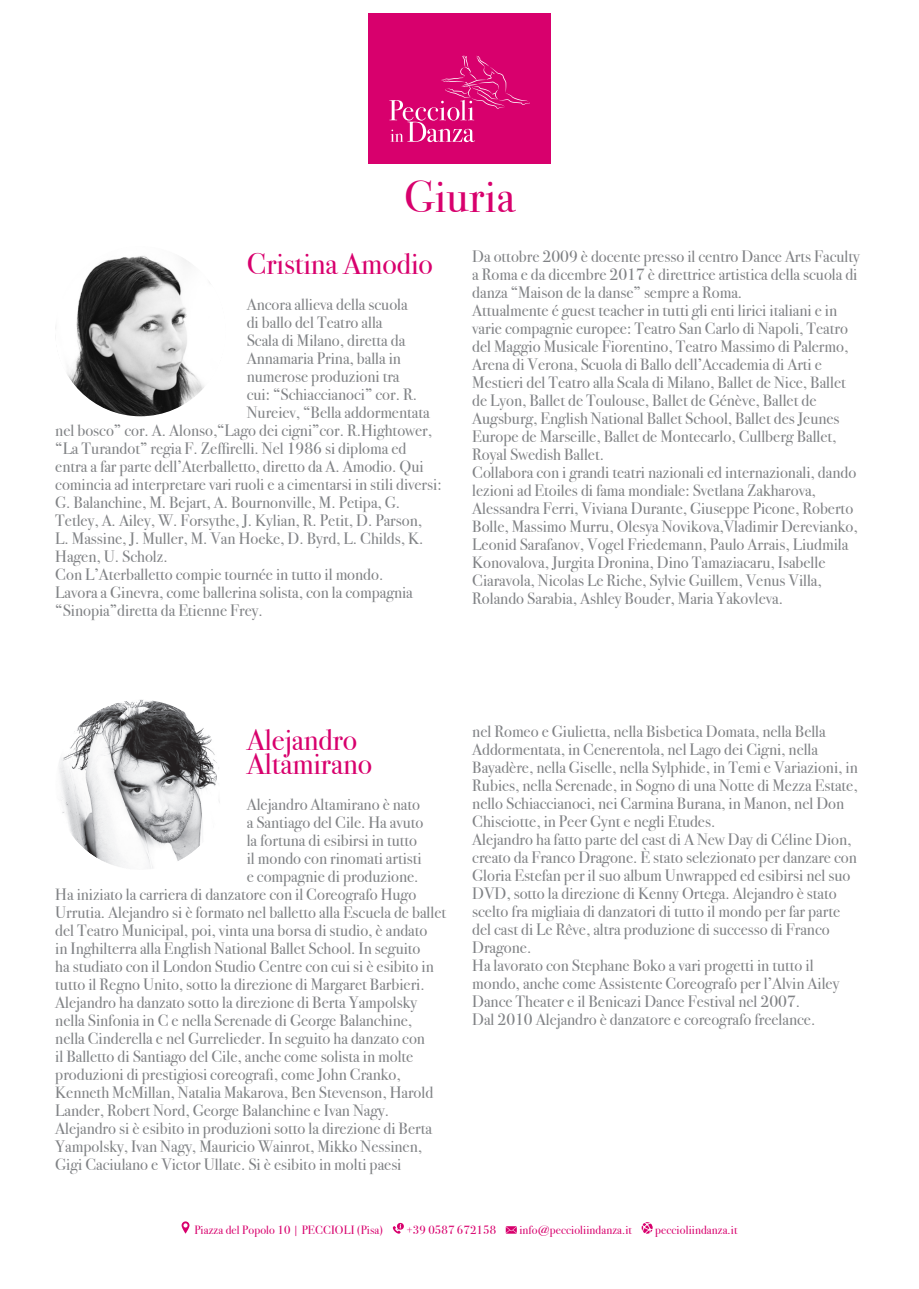
<style>
.page{position:relative;width:919px;height:1289px;background:#fff}
.page>*{position:absolute;margin:0;border:0;box-sizing:border-box;transform-origin:0 0}
.t1{font:45px "Bodoni Svty Two ITCTT";letter-spacing:.01em;color:#d8006d}
.t2{font:30px/24px "Bodoni Svty Two ITCTT";color:#d8006d}
.t3{font:16.5px/18px "Bodoni Svty Two ITCTT";color:#808285}
.t4{font:12px "Bodoni Svty Two ITCTT";letter-spacing:.01em;color:#d8006d}
</style>
<div class="page">
<div style="left:368px;top:13px;width:183px;height:150px;background:#d8006d"></div>
<svg style="left:181px;top:1221px;width:8px;height:12px"></svg>
<svg style="left:393px;top:1222px;width:11px;height:11px"></svg>
<svg style="left:505px;top:1226px;width:12px;height:7px"></svg>
<svg style="left:641px;top:1222px;width:11px;height:11px"></svg>
<svg style="left:389px;top:55px;width:140px;height:87px"></svg>
<img style="left:55px;top:699px;width:170px;height:171px;border-radius:85px">
<img style="left:55px;top:246px;width:170px;height:170px;border-radius:85px">
<p class="t1" style="left:404px;top:160px;width:112px">Giuria</p>
<p class="t2" style="left:247px;top:249px;width:188px">Cristina Amodio</p>
<p class="t3" style="left:247px;top:294px;width:162px">Ancora allieva della scuola</p>
<p class="t3" style="left:247px;top:312px;width:137px">di ballo del Teatro alla</p>
<p class="t3" style="left:247px;top:330px;width:160px">Scala di Milano, diretta da</p>
<p class="t3" style="left:247px;top:348px;width:156px">Annamaria Prina, balla in</p>
<p class="t3" style="left:247px;top:366px;width:154px">numerose produzioni tra</p>
<p class="t3" style="left:247px;top:384px;width:172px">cui: “Schiaccianoci” cor. R.</p>
<p class="t3" style="left:247px;top:402px;width:184px">Nureiev, “Bella addormentata</p>
<p class="t3" style="left:55px;top:420px;width:378px">nel bosco” cor. A. Alonso,“Lago dei cigni”cor. R.Hightower,</p>
<p class="t3" style="left:55px;top:438px;width:352px">“La Turandot” regia F. Zeffirelli. Nel 1986 si diploma ed</p>
<p class="t3" style="left:55px;top:456px;width:370px">entra a far parte dell’Aterballetto, diretto da A. Amodio. Qui</p>
<p class="t3" style="left:55px;top:474px;width:388px">comincia ad interpretare vari ruoli e a cimentarsi in stili diversi:</p>
<p class="t3" style="left:55px;top:492px;width:346px">G. Balanchine, M. Bejart, A. Bournonville, M. Petipa, G.</p>
<p class="t3" style="left:55px;top:510px;width:368px">Tetley, A. Ailey, W. Forsythe, J. Kylian, R. Petit, D. Parson,</p>
<p class="t3" style="left:55px;top:528px;width:369px">L. Massine, J. Muller, M. Van Hoeke, D. Byrd, L. Childs, K.</p>
<p class="t3" style="left:55px;top:546px;width:114px">Hagen, U. Scholz.</p>
<p class="t3" style="left:55px;top:564px;width:329px">Con L’Aterballetto compie tournée in tutto il mondo.</p>
<p class="t3" style="left:55px;top:582px;width:359px">Lavora a Ginevra, come ballerina solista, con la compagnia “Sinopia”diretta da Etienne Frey.</p>
<p class="t3" style="left:472px;top:245px;width:389px">Da ottobre 2009 è docente presso il centro Dance Arts Faculty a Roma e da dicembre 2017 è direttrice artistica della scuola di danza “Maison de la danse” sempre a Roma.</p>
<p class="t3" style="left:472px;top:299px;width:377px">Attualmente é guest teacher in tutti gli enti lirici italiani e in varie compagnie europee: Teatro San Carlo di Napoli, Teatro del Maggio Musicale Fiorentino, Teatro Massimo di Palermo, Arena di Verona, Scuola di Ballo dell’Accademia di Arti e Mestieri del Teatro alla Scala di Milano, Ballet de Nice, Ballet de Lyon, Ballet de Toulouse, Ballet de Génève, Ballet de Augsburg, English National Ballet School, Ballet des Jeunes</p>
<p class="t3" style="left:472px;top:425px;width:366px">Europe de Marseille, Ballet de Montecarlo, Cullberg Ballet,<br>Royal Swedish Ballet.</p>
<p class="t3" style="left:472px;top:461px;width:387px">Collabora con i grandi teatri nazionali ed internazionali, dando lezioni ad Etoiles di fama mondiale: Svetlana Zakharova, Alessandra Ferri, Viviana Durante, Giuseppe Picone, Roberto Bolle, Massimo Murru, Olesya Novikova,Vladimir Derevianko, Leonid Sarafanov, Vogel Friedemann, Paulo Arrais, Liudmila Konovalova, Jurgita Dronina, Dino Tamaziacaru, Isabelle Ciaravola, Nicolas Le Riche, Sylvie Guillem, Venus Villa, Rolando Sarabia, Ashley Bouder, Maria Yakovleva.</p>
<p class="t2" style="left:247px;top:724px;width:127px">Alejandro<br>Altamirano</p>
<p class="t3" style="left:247px;top:793px;width:175px">Alejandro Altamirano è nato</p>
<p class="t3" style="left:247px;top:811px;width:178px">a Santiago del Cile. Ha avuto</p>
<p class="t3" style="left:247px;top:829px;width:172px">la fortuna di esibirsi in tutto</p>
<p class="t3" style="left:247px;top:847px;width:176px">il mondo con rinomati artisti</p>
<p class="t3" style="left:247px;top:865px;width:173px">e compagnie di produzione.</p>
<p class="t3" style="left:55px;top:883px;width:362px">Ha iniziato la carriera di danzatore con il Coreografo Hugo</p>
<p class="t3" style="left:55px;top:901px;width:392px">Urrutia. Alejandro si è formato nel balletto alla Escuela de ballet</p>
<p class="t3" style="left:55px;top:919px;width:373px">del Teatro Municipal, poi, vinta una borsa di studio, è andato</p>
<p class="t3" style="left:55px;top:937px;width:366px">in Inghilterra alla English National Ballet School. In seguito</p>
<p class="t3" style="left:55px;top:955px;width:380px">ha studiato con il London Studio Centre con cui si è esibito in</p>
<p class="t3" style="left:55px;top:973px;width:371px">tutto il Regno Unito, sotto la direzione di Margaret Barbieri.</p>
<p class="t3" style="left:55px;top:991px;width:379px">Alejandro ha danzato sotto la direzione di Berta Yampolsky nella Sinfonia in C e nella Serenade di George Balanchine, nella Cinderella e nel Gurrelieder. In seguito ha danzato con il Balletto di Santiago del Cile, anche come solista in molte produzioni di prestigiosi coreografi, come John Cranko, Kenneth McMillan, Natalia Makarova, Ben Stevenson, Harold Lander, Robert Nord, George Balanchine e Ivan Nagy.</p>
<p class="t3" style="left:55px;top:1117px;width:378px">Alejandro si è esibito in produzioni sotto la direzione di Berta<br>Yampolsky, Ivan Nagy, Mauricio Wainrot, Mikko Nessinen,<br>Gigi Caciulano e Victor Ullate. Si è esibito in molti paesi</p>
<p class="t3" style="left:472px;top:721px;width:387px">nel Romeo e Giulietta, nella Bisbetica Domata, nella Bella Addormentata, in Cenerentola, nel Lago dei Cigni, nella Bayadère, nella Giselle, nella Sylphide, in Temi e Variazioni, in Rubies, nella Serenade, in Sogno di una Notte di Mezza Estate, nello Schiaccianoci, nei Carmina Burana, in Manon, nel Don Chisciotte, in Peer Gynt e negli Etudes.</p>
<p class="t3" style="left:472px;top:829px;width:386px">Alejandro ha fatto parte del cast di A New Day di Céline Dion, creato da Franco Dragone. È stato selezionato per danzare con Gloria Estefan per il suo album Unwrapped ed esibirsi nel suo DVD, sotto la direzione di Kenny Ortega. Alejandro è stato scelto fra migliaia di danzatori di tutto il mondo per far parte del cast di Le Rêve, altra produzione di successo di Franco Dragone.</p>
<p class="t3" style="left:472px;top:955px;width:368px">Ha lavorato con Stephane Boko a vari progetti in tutto il mondo, anche come Assistente Coreografo per l’Alvin Ailey<br>Dance Theater e il Benicazi Dance Festival nel 2007.</p>
<p class="t3" style="left:472px;top:1009px;width:344px">Dal 2010 Alejandro è danzatore e coreografo freelance.</p>
<p class="t4" style="left:194px;top:1219px;width:190px">Piazza del Popolo 10 | PECCIOLI (Pisa)</p>
<p class="t4" style="left:406px;top:1219px;width:91px">+39 0587 672158</p>
<p class="t4" style="left:519px;top:1219px;width:114px">info@peccioliindanza.it</p>
<p class="t4" style="left:655px;top:1219px;width:84px">peccioliindanza.it</p>
</div>
